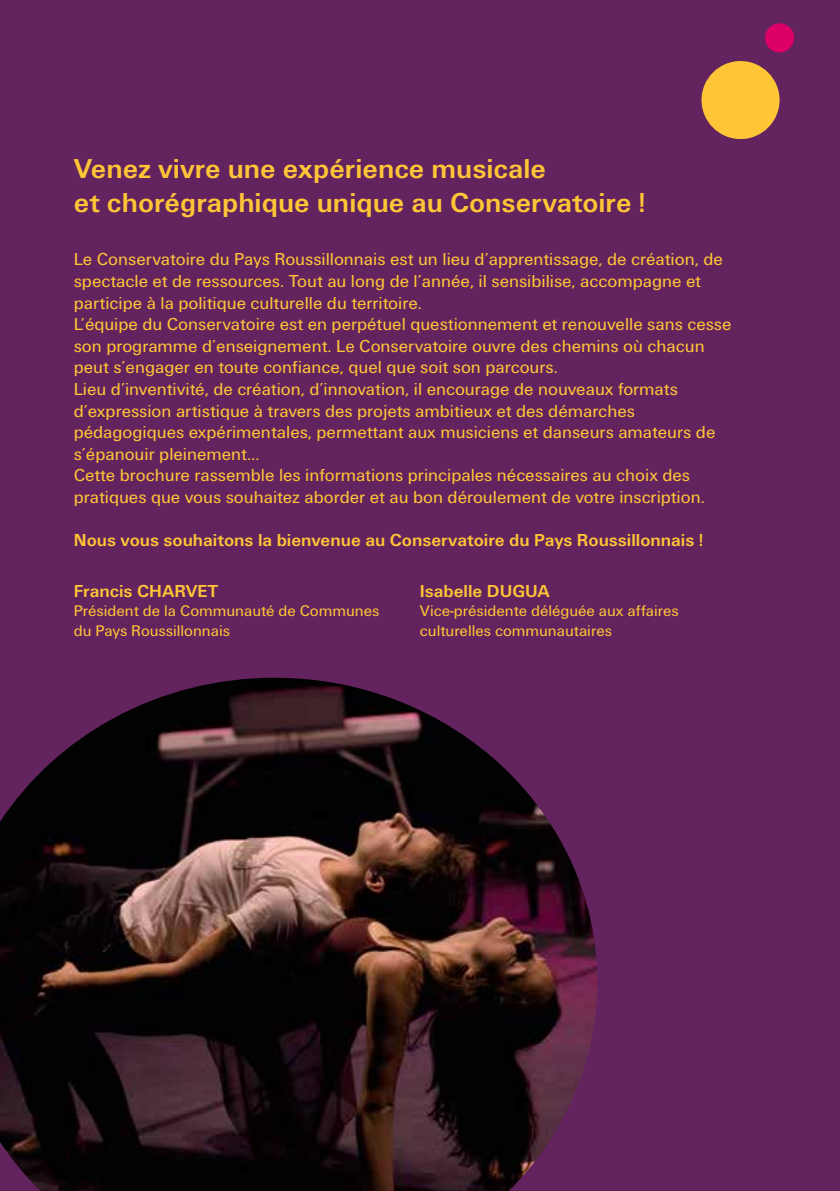
<style>
.page{position:relative;width:840px;height:1191px;background:#fff}
.page>*{position:absolute;margin:0;border:0;box-sizing:border-box;transform-origin:0 0}
.t1{font:700 28.4px/34px "Unitus T";color:#fec536}
.t2{font:18px/21.6px "Unitus T";color:#fec536}
.t3{font:700 18px "Unitus T";color:#fec536}
.t4{font:16px/19.2px "Unitus T";color:#fec536}
</style>
<div class="page">
<div style="left:0;top:0;width:839px;height:1191px;background:#63235f"></div>
<div style="left:701px;top:61px;width:78px;height:78px;background:#fec536;border-radius:50%"></div>
<div style="left:764px;top:23px;width:29px;height:29px;background:#dc0067;border-radius:50%"></div>
<img style="left:0;top:677px;width:597px;height:514px">
<h1 class="t1" style="left:74px;top:151px;width:573px">Venez vivre une expérience musicale<br>et chorégraphique unique au Conservatoire !</h1>
<p class="t2" style="left:74px;top:248px;width:658px">Le Conservatoire du Pays Roussillonnais est un lieu d’apprentissage, de création, de spectacle et de ressources. Tout au long de l’année, il sensibilise, accompagne et participe à la politique culturelle du territoire.<br>L’équipe du Conservatoire est en perpétuel questionnement et renouvelle sans cesse son programme d’enseignement. Le Conservatoire ouvre des chemins où chacun peut s’engager en toute confiance, quel que soit son parcours.<br>Lieu d’inventivité, de création, d’innovation, il encourage de nouveaux formats d’expression artistique à travers des projets ambitieux et des démarches pédagogiques expérimentales, permettant aux musiciens et danseurs amateurs de s’épanouir pleinement…<br>Cette brochure rassemble les informations principales nécessaires au choix des pratiques que vous souhaitez aborder et au bon déroulement de votre inscription.</p>
<p class="t3" style="left:74px;top:530px;width:631px">Nous vous souhaitons la bienvenue au Conservatoire du Pays Roussillonnais !</p>
<p class="t3" style="left:74px;top:581px;width:146px">Francis CHARVET</p>
<p class="t4" style="left:74px;top:601px;width:307px">Président de la Communauté de Communes du Pays Roussillonnais</p>
<p class="t3" style="left:419px;top:581px;width:131px">Isabelle DUGUA</p>
<p class="t4" style="left:419px;top:601px;width:260px">Vice-présidente déléguée aux affaires culturelles communautaires</p>
</div>
